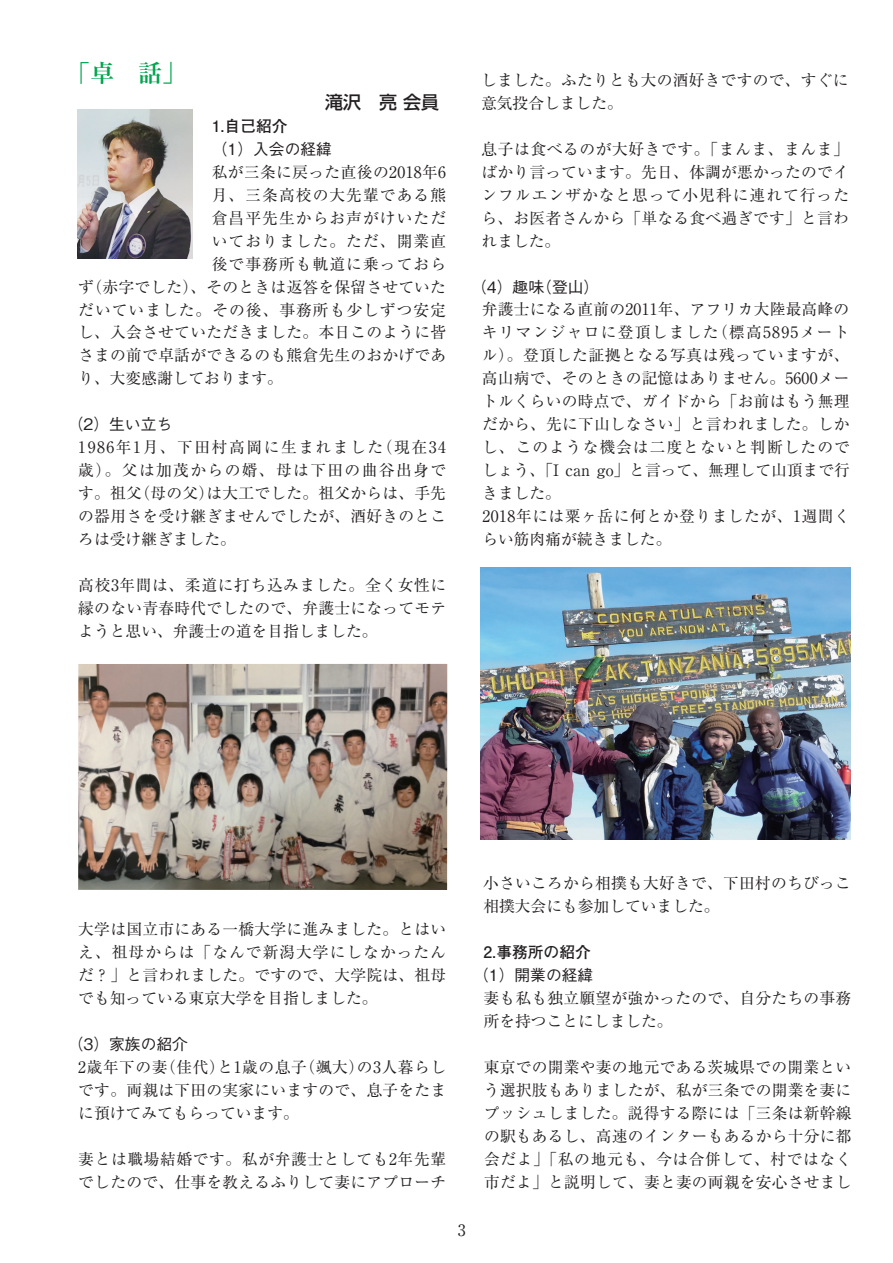
<style>
.page{position:relative;width:893px;height:1263px;background:#fff}
.page>*{position:absolute;margin:0;border:0;box-sizing:border-box;transform-origin:0 0}
.t1{font:700 24px "Ryumin Pr 5";color:#00a54f}
.t2{font:500 18px "Shin Go Pr 5";color:#231f20}
.t3{font:15.75px/23px "Ryumin Pr 5";letter-spacing:.015em;color:#231f20;text-align:justify}
.t4{font:15.75px "Ryumin Pr 5";letter-spacing:.07em;color:#231f20}
.t5{font:500 15.75px "Gothic BBB Pr 6";color:#231f20}
.t6{font:15.75px "Ryumin Pr 5";letter-spacing:.065em;color:#231f20}
.t7{font:700 15.75px "Futo Go B101 Pr 6";color:#231f20}
</style>
<div class="page">
<img style="left:78px;top:109px;width:114px;height:149px">
<img style="left:78px;top:664px;width:369px;height:226px">
<img style="left:480px;top:567px;width:370px;height:272px">
<h1 class="t1" style="left:66px;top:54px;width:122px">「卓　話」</h1>
<p class="t2" style="left:212px;top:87px;width:229px">　　　　　　　滝沢　亮 会員</p>
<p class="t7" style="left:212px;top:113px;width:77px">1.自己紹介</p>
<p class="t5" style="left:212px;top:136px;width:122px">（1）入会の経緯</p>
<p class="t3" style="left:212px;top:159px;width:236px">私が三条に戻った直後の2018年6</p>
<p class="t4" style="left:212px;top:182px;width:236px">月、三条高校の大先輩である熊</p>
<p class="t4" style="left:212px;top:205px;width:236px">倉昌平先生からお声がけいただ</p>
<p class="t4" style="left:212px;top:228px;width:236px">いておりました。ただ、開業直</p>
<p class="t4" style="left:212px;top:251px;width:236px">後で事務所も軌道に乗っておら</p>
<p class="t3" style="left:78px;top:274px;width:369px">ず（赤字でした）、そのときは返答を保留させていた</p>
<p class="t6" style="left:78px;top:297px;width:369px">だいていました。その後、事務所も少しずつ安定</p>
<p class="t3" style="left:78px;top:320px;width:369px">し、入会させていただきました。本日このように皆</p>
<p class="t3" style="left:78px;top:343px;width:369px">さまの前で卓話ができるのも熊倉先生のおかげであ</p>
<p class="t3" style="left:78px;top:366px;width:206px">り、大変感謝しております。</p>
<p class="t5" style="left:68px;top:412px;width:106px">（2）生い立ち</p>
<p class="t3" style="left:78px;top:435px;width:369px">1986年1月、下田村高岡に生まれました（現在34歳）。父は加茂からの婿、母は下田の曲谷出身です。祖父（母の父）は大工でした。祖父からは、手先の器用さを受け継ぎませんでしたが、酒好きのところは受け継ぎました。</p>
<p class="t3" style="left:78px;top:572px;width:369px">高校3年間は、柔道に打ち込みました。全く女性に縁のない青春時代でしたので、弁護士になってモテようと思い、弁護士の道を目指しました。</p>
<p class="t3" style="left:481px;top:68px;width:369px">しました。ふたりとも大の酒好きですので、すぐに意気投合しました。</p>
<p class="t3" style="left:481px;top:136px;width:369px">息子は食べるのが大好きです。「まんま、まんま」ばかり言っています。先日、体調が悪かったのでインフルエンザかなと思って小児科に連れて行ったら、お医者さんから「単なる食べ過ぎです」と言われました。</p>
<p class="t5" style="left:471px;top:274px;width:130px">（4）趣味（登山）</p>
<p class="t3" style="left:482px;top:297px;width:370px;text-align:left">弁護士になる直前の2011年、アフリカ大陸最高峰のキリマンジャロに登頂しました（標高5895メートル）。登頂した証拠となる写真は残っていますが、高山病で、そのときの記憶はありません。5600メートルくらいの時点で、ガイドから「お前はもう無理だから、先に下山しなさい」と言われました。しかし、このような機会は二度とないと判断したのでしょう、「I can go」と言って、無理して山頂まで行きました。<br>2018年には粟ヶ岳に何とか登りましたが、1週間くらい筋肉痛が続きました。</p>
<p class="t3" style="left:78px;top:917px;width:369px">大学は国立市にある一橋大学に進みました。とはいえ、祖母からは「なんで新潟大学にしなかったんだ？」と言われました。ですので、大学院は、祖母でも知っている東京大学を目指しました。</p>
<p class="t5" style="left:68px;top:1031px;width:122px">（3）家族の紹介</p>
<p class="t3" style="left:78px;top:1054px;width:369px">2歳年下の妻（佳代）と1歳の息子（颯大）の3人暮らしです。両親は下田の実家にいますので、息子をたまに預けてみてもらっています。</p>
<p class="t3" style="left:78px;top:1146px;width:369px">妻とは職場結婚です。私が弁護士としても2年先輩でしたので、仕事を教えるふりして妻にアプローチ</p>
<p class="t3" style="left:458px;top:1217px;width:9px">3</p>
<p class="t3" style="left:483px;top:871px;width:369px">小さいころから相撲も大好きで、下田村のちびっこ相撲大会にも参加していました。</p>
<p class="t7" style="left:483px;top:939px;width:109px">2.事務所の紹介</p>
<p class="t5" style="left:473px;top:962px;width:122px">（1）開業の経緯</p>
<p class="t3" style="left:484px;top:985px;width:369px">妻も私も独立願望が強かったので、自分たちの事務所を持つことにしました。</p>
<p class="t3" style="left:484px;top:1054px;width:369px">東京での開業や妻の地元である茨城県での開業という選択肢もありましたが、私が三条での開業を妻にプッシュしました。説得する際には「三条は新幹線の駅もあるし、高速のインターもあるから十分に都会だよ」「私の地元も、今は合併して、村ではなく市だよ」と説明して、妻と妻の両親を安心させまし</p>
</div>
